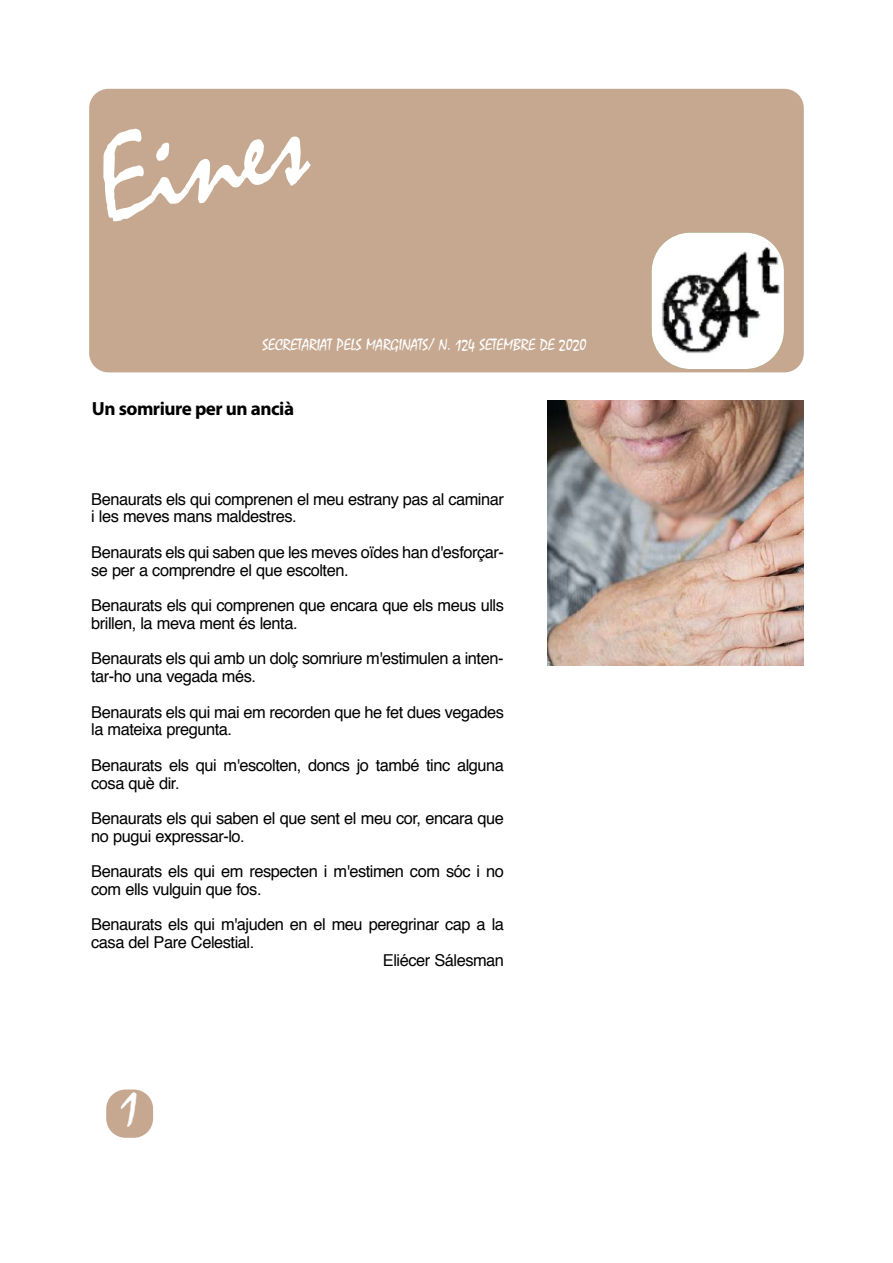
<style>
.page{position:relative;width:893px;height:1263px;background:#fff}
.page>*{position:absolute;margin:0;border:0;box-sizing:border-box;transform-origin:0 0}
.t1{font:122.85px "Mistral";color:#fff}
.t2{font:49.2px "Mistral";color:#fff}
.t3{font:700 19.05px "Myriad Pro";letter-spacing:-.03em;color:#000}
.t4{font:16.35px/17.7px "Helvetica";letter-spacing:-.03em;color:#000}
.t5{font:16.35px "Mistral";color:#fff}
</style>
<div class="page">
<div style="left:89px;top:89px;width:714px;height:283px;background:#c6a890"></div>
<img style="left:651px;top:233px;width:132px;height:136px">
<svg style="left:106px;top:1090px;width:47px;height:48px;background:#ceb49f"></svg>
<img style="left:547px;top:400px;width:256px;height:265px">
<h1 class="t1" style="left:87px;top:132px;width:213px;rotate:-12deg">Eines</h1>
<p class="t5" style="left:262px;top:338px;width:326px">SECRETARIAT PELS MARGINATS/ N. 124 SETEMBRE DE 2020</p>
<p class="t3" style="left:92px;top:401px;width:204px">Un somriure per un ancià</p>
<p class="t4" style="left:91px;top:492px;width:414px">Benaurats els qui comprenen el meu estrany pas al caminar i les meves mans maldestres.</p>
<p class="t4" style="left:91px;top:545px;width:414px">Benaurats els qui saben que les meves oïdes han d'esforçar&shy;se per a comprendre el que escolten.</p>
<p class="t4" style="left:91px;top:598px;width:414px">Benaurats els qui comprenen que encara que els meus ulls brillen, la meva ment és lenta.</p>
<p class="t4" style="left:91px;top:651px;width:414px">Benaurats els qui amb un dolç somriure m'estimulen a inten&shy;tar-ho una vegada més.</p>
<p class="t4" style="left:91px;top:705px;width:414px">Benaurats els qui mai em recorden que he fet dues vegades la mateixa pregunta.</p>
<p class="t4" style="left:91px;top:758px;width:414px">Benaurats els qui m'escolten, doncs jo també tinc alguna cosa què dir.</p>
<p class="t4" style="left:91px;top:811px;width:414px">Benaurats els qui saben el que sent el meu cor, encara que no pugui expressar-lo.</p>
<p class="t4" style="left:91px;top:864px;width:414px">Benaurats els qui em respecten i m'estimen com sóc i no com ells vulguin que fos.</p>
<p class="t4" style="left:91px;top:917px;width:414px">Benaurats els qui m'ajuden en el meu peregrinar cap a la</p>
<p class="t4" style="left:91px;top:935px;width:164px">casa del Pare Celestial.</p>
<p class="t4" style="left:383px;top:953px;width:123px">Eliécer Sálesman</p>
<h2 class="t2" style="left:120px;top:1086px;width:21px">1</h2>
</div>
